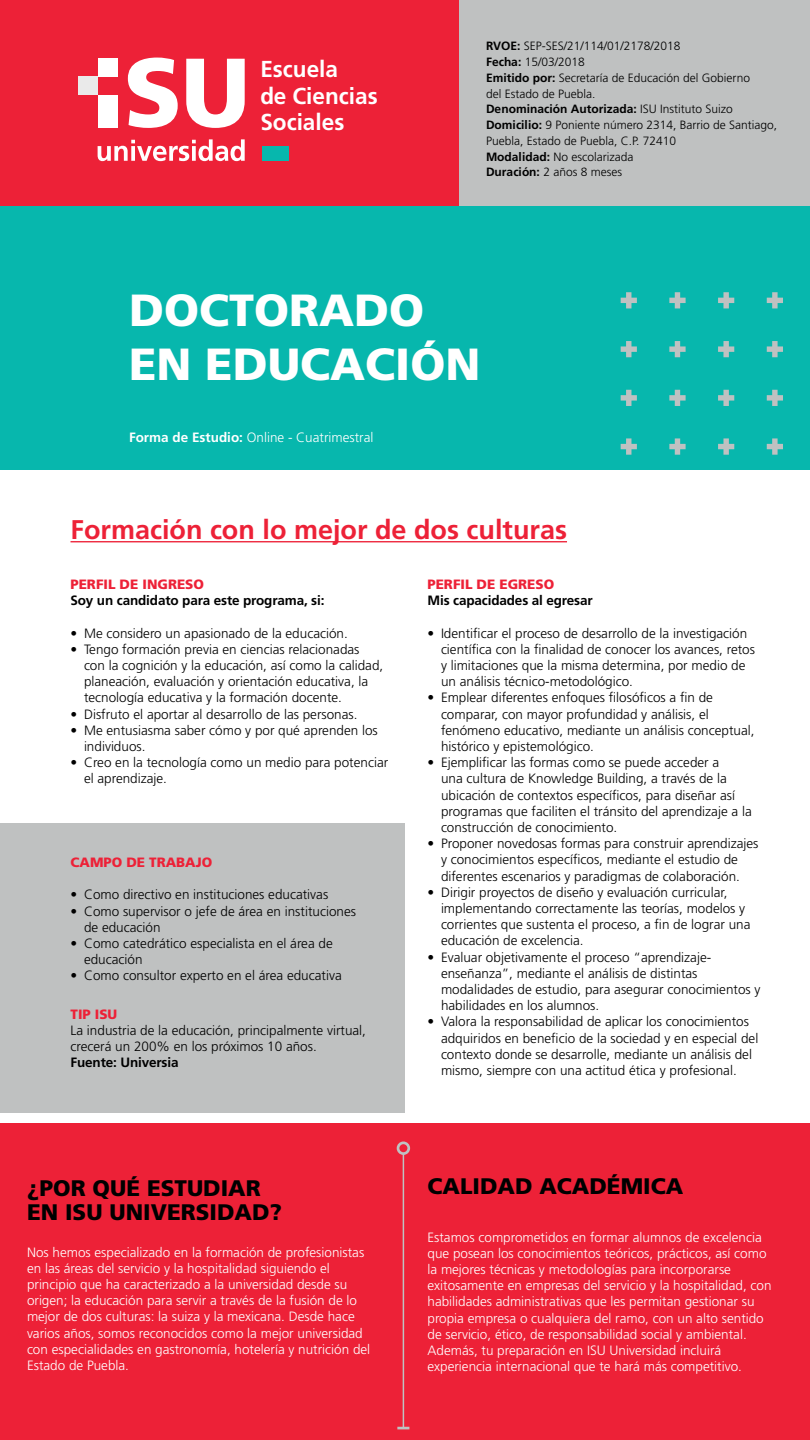
<style>
.page{position:relative;width:810px;height:1440px;background:#fff}
.page>*{position:absolute;margin:0;border:0;box-sizing:border-box;transform-origin:0 0}
.CARRERA{font:900 45px "Frutiger LT Std";color:#fff}
.Formación{font:700 27px "Frutiger LT Std";color:#ed2137}
.t1{font:700 23.02px/26.6px "Frutiger LT Std";color:#fff}
.TÍTULO_NEGRO{font:900 22.5px/24px "Frutiger LT Std";color:#000}
.PERFIL-3{font:300 13.5px/16.2px "Frutiger LT Std";color:#000}
.ESTUDIAR-CALIDAD{font:300 13.5px/16.2px "Frutiger LT Std";color:#fff}
.PERFIL-2{font:700 13.5px "Frutiger LT Std";letter-spacing:-.01em;color:#000}
.PERFIL-1{font:900 13.5px "Frutiger LT Std";color:#ed2137}
.Modalidad{font:300 13.5px "Frutiger LT Std";color:#fff}
.Modalidad-2{font:300 12px/15.8px "Frutiger LT Std";color:#000}
.Modalidad-3{font:700 12px "Frutiger LT Std";color:#000}
.s1{font-weight:700}
.s2{font-weight:300}
</style>
<div class="page">
<div style="left:0;top:0;width:486px;height:222px;background:#ed2137"></div>
<div style="left:459px;top:0;width:351px;height:206px;background:#bfc1c1"></div>
<div style="left:0;top:824px;width:405px;height:289px;background:#bfc1c1"></div>
<div style="left:0;top:206px;width:810px;height:264px;background:#07b7ad"></div>
<svg style="left:621px;top:292px;width:16px;height:16px"></svg>
<svg style="left:669px;top:292px;width:17px;height:16px"></svg>
<svg style="left:718px;top:292px;width:16px;height:16px"></svg>
<svg style="left:767px;top:292px;width:16px;height:16px"></svg>
<svg style="left:621px;top:438px;width:16px;height:17px"></svg>
<svg style="left:621px;top:390px;width:16px;height:16px"></svg>
<svg style="left:621px;top:341px;width:16px;height:16px"></svg>
<svg style="left:669px;top:438px;width:17px;height:17px"></svg>
<svg style="left:669px;top:390px;width:17px;height:16px"></svg>
<svg style="left:669px;top:341px;width:17px;height:16px"></svg>
<svg style="left:718px;top:438px;width:16px;height:17px"></svg>
<svg style="left:718px;top:390px;width:16px;height:16px"></svg>
<svg style="left:718px;top:341px;width:16px;height:16px"></svg>
<svg style="left:767px;top:438px;width:16px;height:17px"></svg>
<svg style="left:767px;top:390px;width:16px;height:16px"></svg>
<svg style="left:767px;top:341px;width:16px;height:16px"></svg>
<hr style="left:70px;top:541px;width:497px;height:1px;background:#ed2137">
<div style="left:0;top:1124px;width:810px;height:316px;background:#ed2137"></div>
<hr style="left:403px;top:1154px;width:1px;height:274px;background:#bfc2c2">
<div style="left:397px;top:1141px;width:13px;height:14px;border:3px solid #bfc2c2;border-radius:50%"></div>
<svg style="left:397px;top:1427px;width:12px;height:2px"></svg>
<svg style="left:128px;top:58px;width:50px;height:70px"></svg>
<svg style="left:186px;top:59px;width:59px;height:69px"></svg>
<div style="left:78px;top:77px;width:20px;height:18px;background:#eaeaea"></div>
<div style="left:98px;top:59px;width:20px;height:18px;background:#fff"></div>
<div style="left:98px;top:95px;width:20px;height:33px;background:#fff"></div>
<svg style="left:98px;top:139px;width:147px;height:22px"></svg>
<div style="left:262px;top:146px;width:27px;height:15px;background:#07b7ad"></div>
<h3 class="t1" style="left:260px;top:56px;width:119px">Escuela<br>de Ciencias<br>Sociales</h3>
<p class="Modalidad-2" style="left:486px;top:38px;width:196px"><span class="s1">RVOE:</span> SEP-SES/21/114/01/2178/2018</p>
<p class="Modalidad-2" style="left:486px;top:54px;width:100px"><span class="s1">Fecha:</span> 15/03/2018</p>
<p class="Modalidad-2" style="left:486px;top:70px;width:266px"><span class="s1">Emitido por:</span> Secretaría de Educación del Gobierno</p>
<p class="Modalidad-2" style="left:486px;top:86px;width:111px">del Estado de Puebla.</p>
<p class="Modalidad-3" style="left:486px;top:102px;width:248px">Denominación Autorizada: <span class="s2">ISU Instituto Suizo</span></p>
<p class="Modalidad-2" style="left:486px;top:117px;width:293px"><span class="s1">Domicilio:</span> 9 Poniente número 2314, Barrio de Santiago,<br>Puebla, Estado de Puebla, C.P. 72410</p>
<p class="Modalidad-2" style="left:486px;top:149px;width:149px"><span class="s1">Modalidad:</span> No escolarizada</p>
<p class="Modalidad-2" style="left:486px;top:164px;width:138px"><span class="s1">Duración:</span> 2 años 8 meses</p>
<p class="CARRERA" style="left:129px;top:283px;width:297px">DOCTORADO</p>
<p class="CARRERA" style="left:129px;top:337px;width:353px">EN EDUCACIÓN</p>
<p class="Modalidad" style="left:129px;top:430px;width:246px"><span class="s1">Forma de Estudio:</span> Online - Cuatrimestral</p>
<p class="Formación" style="left:70px;top:514px;width:498px">Formación con lo mejor de dos culturas</p>
<p class="PERFIL-1" style="left:70px;top:576px;width:135px">PERFIL DE INGRESO</p>
<p class="PERFIL-2" style="left:70px;top:593px;width:256px">Soy un candidato para este programa, si:</p>
<p class="PERFIL-3" style="left:70px;top:625px;width:279px">• Me considero un apasionado de la educación.</p>
<p class="PERFIL-3" style="left:84px;top:641px;width:301px;text-indent:-14px">• Tengo formación previa en ciencias relacionadas con la cognición y la educación, así como la calidad, planeación, evaluación y orientación educativa, la tecnología educativa y la formación docente.</p>
<p class="PERFIL-3" style="left:70px;top:706px;width:289px">• Disfruto el aportar al desarrollo de las personas.</p>
<p class="PERFIL-3" style="left:84px;top:722px;width:295px;text-indent:-14px">• Me entusiasma saber cómo y por qué aprenden los individuos.</p>
<p class="PERFIL-3" style="left:84px;top:755px;width:306px;text-indent:-14px">• Creo en la tecnología como un medio para potenciar el aprendizaje.</p>
<p class="PERFIL-1" style="left:428px;top:576px;width:128px">PERFIL DE EGRESO</p>
<p class="PERFIL-2" style="left:428px;top:593px;width:167px">Mis capacidades al egresar</p>
<p class="PERFIL-3" style="left:441px;top:625px;width:316px;text-indent:-14px">• Identificar el proceso de desarrollo de la investigación científica con la finalidad de conocer los avances, retos y limitaciones que la misma determina, por medio de un análisis técnico-metodológico.</p>
<p class="PERFIL-3" style="left:441px;top:690px;width:315px;text-indent:-14px">• Emplear diferentes enfoques filosóficos a fin de comparar, con mayor profundidad y análisis, el fenómeno educativo, mediante un análisis conceptual, histórico y epistemológico.</p>
<p class="PERFIL-3" style="left:441px;top:755px;width:312px;text-indent:-14px">• Ejemplificar las formas como se puede acceder a<br>una cultura de Knowledge Building, a través de la ubicación de contextos específicos, para diseñar así programas que faciliten el tránsito del aprendizaje a la construcción de conocimiento.</p>
<p class="PERFIL-3" style="left:428px;top:836px;width:333px;text-align:center">• Proponer novedosas formas para construir aprendizajes y conocimientos específicos, mediante el estudio de diferentes escenarios y paradigmas de colaboración.</p>
<p class="PERFIL-3" style="left:441px;top:884px;width:311px;text-indent:-14px">• Dirigir proyectos de diseño y evaluación curricular, implementando correctamente las teorías, modelos y corrientes que sustenta el proceso, a fin de lograr una educación de excelencia.</p>
<p class="PERFIL-3" style="left:441px;top:949px;width:321px;text-indent:-14px">• Evaluar objetivamente el proceso “aprendizaje&shy;enseñanza”, mediante el análisis de distintas modalidades de estudio, para asegurar conocimientos y habilidades en los alumnos.</p>
<p class="PERFIL-3" style="left:441px;top:1014px;width:319px;text-indent:-14px">• Valora la responsabilidad de aplicar los conocimientos adquiridos en beneficio de la sociedad y en especial del contexto donde se desarrolle, mediante un análisis del mismo, siempre con una actitud ética y profesional.</p>
<p class="PERFIL-1" style="left:70px;top:854px;width:143px">CAMPO DE TRABAJO</p>
<p class="PERFIL-3" style="left:70px;top:887px;width:259px">• Como directivo en instituciones educativas</p>
<p class="PERFIL-3" style="left:84px;top:903px;width:274px;text-indent:-14px">• Como supervisor o jefe de área en instituciones de educación</p>
<p class="PERFIL-3" style="left:84px;top:935px;width:250px;text-indent:-14px">• Como catedrático especialista en el área de educación</p>
<p class="PERFIL-3" style="left:70px;top:968px;width:273px">• Como consultor experto en el área educativa</p>
<p class="PERFIL-1" style="left:70px;top:1006px;width:48px">TIP ISU</p>
<p class="PERFIL-3" style="left:70px;top:1022px;width:297px">La industria de la educación, principalmente virtual, crecerá un 200% en los próximos 10 años.</p>
<p class="PERFIL-2" style="left:70px;top:1055px;width:110px">Fuente: Universia</p>
<p class="TÍTULO_NEGRO" style="left:27px;top:1176px;width:257px">¿POR QUÉ ESTUDIAR<br>EN ISU UNIVERSIDAD?</p>
<p class="TÍTULO_NEGRO" style="left:428px;top:1174px;width:257px">CALIDAD ACADÉMICA</p>
<p class="ESTUDIAR-CALIDAD" style="left:27px;top:1244px;width:345px">Nos hemos especializado en la formación de profesionistas en las áreas del servicio y la hospitalidad siguiendo el principio que ha caracterizado a la universidad desde su origen; la educación para servir a través de la fusión de lo mejor de dos culturas: la suiza y la mexicana. Desde hace varios años, somos reconocidos como la mejor universidad con especialidades en gastronomía, hotelería y nutrición del Estado de Puebla.</p>
<p class="ESTUDIAR-CALIDAD" style="left:428px;top:1229px;width:346px">Estamos comprometidos en formar alumnos de excelencia que posean los conocimientos teóricos, prácticos, así como la mejores técnicas y metodologías para incorporarse exitosamente en empresas del servicio y la hospitalidad, con habilidades administrativas que les permitan gestionar su propia empresa o cualquiera del ramo, con un alto sentido de servicio, ético, de responsabilidad social y ambiental.</p>
<p class="ESTUDIAR-CALIDAD" style="left:428px;top:1342px;width:316px">Además, tu preparación en ISU Universidad incluirá experiencia internacional que te hará más competitivo.</p>
</div>
